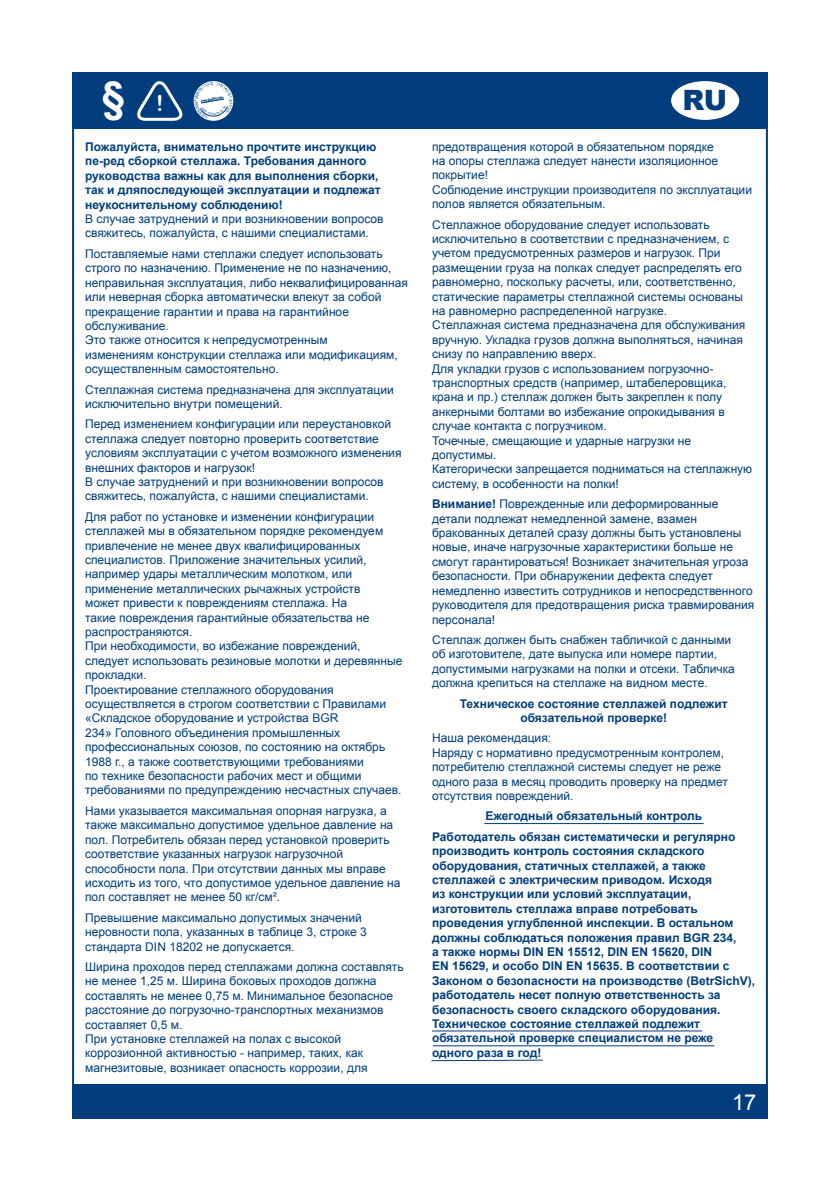
<style>
.page{position:relative;width:840px;height:1191px;background:#fff}
.page>*{position:absolute;margin:0;border:0;box-sizing:border-box;transform-origin:0 0}
.t1{font:700 42px "Arial";color:#fff}
.t2{font:900 28px "Arial";color:#013d7d}
.t3{font:22px "Arial";color:#fff}
.t4{font:12px/14.4px "Arial";color:#013d7d}
.t5{font:700 12px/14.4px "Arial";color:#013d7d}
.t6{font:900 4px "Arial";color:#013d7d}
.s1{font-family:"Arial Rounded MT Bold";font-weight:400;font-size:22px}
.s2{font-weight:700}
</style>
<div class="page">
<div style="left:72px;top:1085px;width:695px;height:34px;background:#013d7d"></div>
<div style="left:72px;top:72px;width:695px;height:57px;background:#013d7d"></div>
<svg style="left:137px;top:81px;width:46px;height:40px"></svg>
<div style="left:670px;top:81px;width:68px;height:39px;background:#fff;border-radius:50%"></div>
<hr style="left:484px;top:823px;width:219px;height:1px;background:#013d7d">
<hr style="left:431px;top:1030px;width:270px;height:1px;background:#013d7d">
<hr style="left:432px;top:1045px;width:282px;height:1px;background:#013d7d">
<hr style="left:431px;top:1059px;width:111px;height:2px;background:#013d7d">
<svg style="left:193px;top:81px;width:41px;height:40px"></svg>
<h1 class="t1" style="left:102px;top:69px;width:63px">§ <span class="s1">!</span></h1>
<p class="t6" style="left:200px;top:99px;width:25px;rotate:-10deg">Inspektion</p>
<h2 class="t2" style="left:682px;top:84px;width:46px">RU</h2>
<p class="t4" style="left:432px;top:139px;width:321px">предотвращения которой в обязательном порядке<br>на опоры стеллажа следует нанести изоляционное покрытие!<br>Соблюдение инструкции производителя по эксплуатации полов является обязательным.</p>
<p class="t4" style="left:432px;top:217px;width:321px">Стеллажное оборудование следует использовать исключительно в соответствии с предназначением, с учетом предусмотренных размеров и нагрузок. При размещении груза на полках следует распределять его равномерно, поскольку расчеты, или, соответственно, статические параметры стеллажной системы основаны на равномерно распределенной нагрузке.<br>Стеллажная система предназначена для обслуживания вручную. Укладка грузов должна выполняться, начиная снизу по направлению вверх.<br>Для укладки грузов с использованием погрузочно&shy;транспортных средств (например, штабелеровщика, крана и пр.) стеллаж должен быть закреплен к полу анкерными болтами во избежание опрокидывания в случае контакта с погрузчиком.<br>Точечные, смещающие и ударные нагрузки не допустимы.<br>Категорически запрещается подниматься на стеллажную систему, в особенности на полки!</p>
<p class="t4" style="left:432px;top:497px;width:324px"><span class="s2">Внимание!</span> Поврежденные или деформированные детали подлежат немедленной замене, взамен бракованных деталей сразу должны быть установлены новые, иначе нагрузочные характеристики больше не смогут гарантироваться! Возникает значительная угроза безопасности. При обнаружении дефекта следует немедленно известить сотрудников и непосредственного руководителя для предотвращения риска травмирования персонала!</p>
<p class="t4" style="left:432px;top:632px;width:304px">Стеллаж должен быть снабжен табличкой с данными об изготовителе, дате выпуска или номере партии, допустимыми нагрузками на полки и отсеки. Табличка должна крепиться на стеллаже на видном месте.</p>
<p class="t5" style="left:459px;top:696px;width:269px;text-align:center">Техническое состояние стеллажей подлежит обязательной проверке!</p>
<p class="t4" style="left:432px;top:731px;width:297px">Наша рекомендация:<br>Наряду с нормативно предусмотренным контролем, потребителю стеллажной системы следует не реже одного раза в месяц проводить проверку на предмет отсутствия повреждений.</p>
<p class="t5" style="left:432px;top:806px;width:305px;line-height:20.4px;text-indent:53px">Ежегодный обязательный контроль<br>Работодатель обязан систематически и регулярно</p>
<p class="t5" style="left:432px;top:844px;width:324px">производить контроль состояния складского оборудования, статичных стеллажей, а также стеллажей с электрическим приводом. Исходя<br>из конструкции или условий эксплуатации, изготовитель стеллажа вправе потребовать проведения углубленной инспекции. В остальном должны соблюдаться положения правил BGR 234,<br>а также нормы DIN EN 15512, DIN EN 15620, DIN<br>EN 15629, и особо DIN EN 15635. В соответствии с Законом о безопасности на производстве (BetrSichV), работодатель несет полную ответственность за безопасность своего складского оборудования.<br>Техническое состояние стеллажей подлежит обязательной проверке специалистом не реже одного раза в год!</p>
<p class="t5" style="left:85px;top:140px;width:297px">Пожалуйста, внимательно прочтите инструкцию пе-ред сборкой стеллажа. Требования данного руководства важны как для выполнения сборки, так и дляпоследующей эксплуатации и подлежат неукоснительному соблюдению!</p>
<p class="t4" style="left:85px;top:212px;width:300px">В случае затруднений и при возникновении вопросов свяжитесь, пожалуйста, с нашими специалистами.</p>
<p class="t4" style="left:85px;top:247px;width:324px">Поставляемые нами стеллажи следует использовать строго по назначению. Применение не по назначению, неправильная эксплуатация, либо неквалифицированная или неверная сборка автоматически влекут за собой прекращение гарантии и права на гарантийное обслуживание.<br>Это также относится к непредусмотренным<br>изменениям конструкции стеллажа или модификациям, осуществленным самостоятельно.</p>
<p class="t4" style="left:85px;top:382px;width:310px">Стеллажная система предназначена для эксплуатации исключительно внутри помещений.</p>
<p class="t4" style="left:85px;top:417px;width:318px">Перед изменением конфигурации или переустановкой стеллажа следует повторно проверить соответствие условиям эксплуатации с учетом возможного изменения внешних факторов и нагрузок!<br>В случае затруднений и при возникновении вопросов свяжитесь, пожалуйста, с нашими специалистами.</p>
<p class="t4" style="left:85px;top:509px;width:318px">Для работ по установке и изменении конфигурации стеллажей мы в обязательном порядке рекомендуем привлечение не менее двух квалифицированных специалистов. Приложение значительных усилий, например удары металлическим молотком, или применение металлических рычажных устройств<br>может привести к повреждениям стеллажа. На<br>такие повреждения гарантийные обязательства не распространяются.<br>При необходимости, во избежание повреждений, следует использовать резиновые молотки и деревянные прокладки.<br>Проектирование стеллажного оборудования осуществляется в строгом соответствии с Правилами «Складское оборудование и устройства BGR<br>234» Головного объединения промышленных профессиональных союзов, по состоянию на октябрь 1988 г., а также соответствующими требованиями<br>по технике безопасности рабочих мест и общими требованиями по предупреждению несчастных случаев.</p>
<p class="t4" style="left:85px;top:803px;width:317px">Нами указывается максимальная опорная нагрузка, а также максимально допустимое удельное давление на пол. Потребитель обязан перед установкой проверить соответствие указанных нагрузок нагрузочной способности пола. При отсутствии данных мы вправе исходить из того, что допустимое удельное давление на пол составляет не менее 50 кг/см².</p>
<p class="t4" style="left:85px;top:910px;width:283px">Превышение максимально допустимых значений неровности пола, указанных в таблице 3, строке 3 стандарта DIN 18202 не допускается.</p>
<p class="t4" style="left:85px;top:959px;width:320px">Ширина проходов перед стеллажами должна составлять не менее 1,25 м. Ширина боковых проходов должна составлять не менее 0,75 м. Минимальное безопасное расстояние до погрузочно-транспортных механизмов составляет 0,5 м.<br>При установке стеллажей на полах с высокой коррозионной активностью - например, таких, как магнезитовые, возникает опасность коррозии, для</p>
<h3 class="t3" style="left:731px;top:1087px;width:26px">17</h3>
</div>
